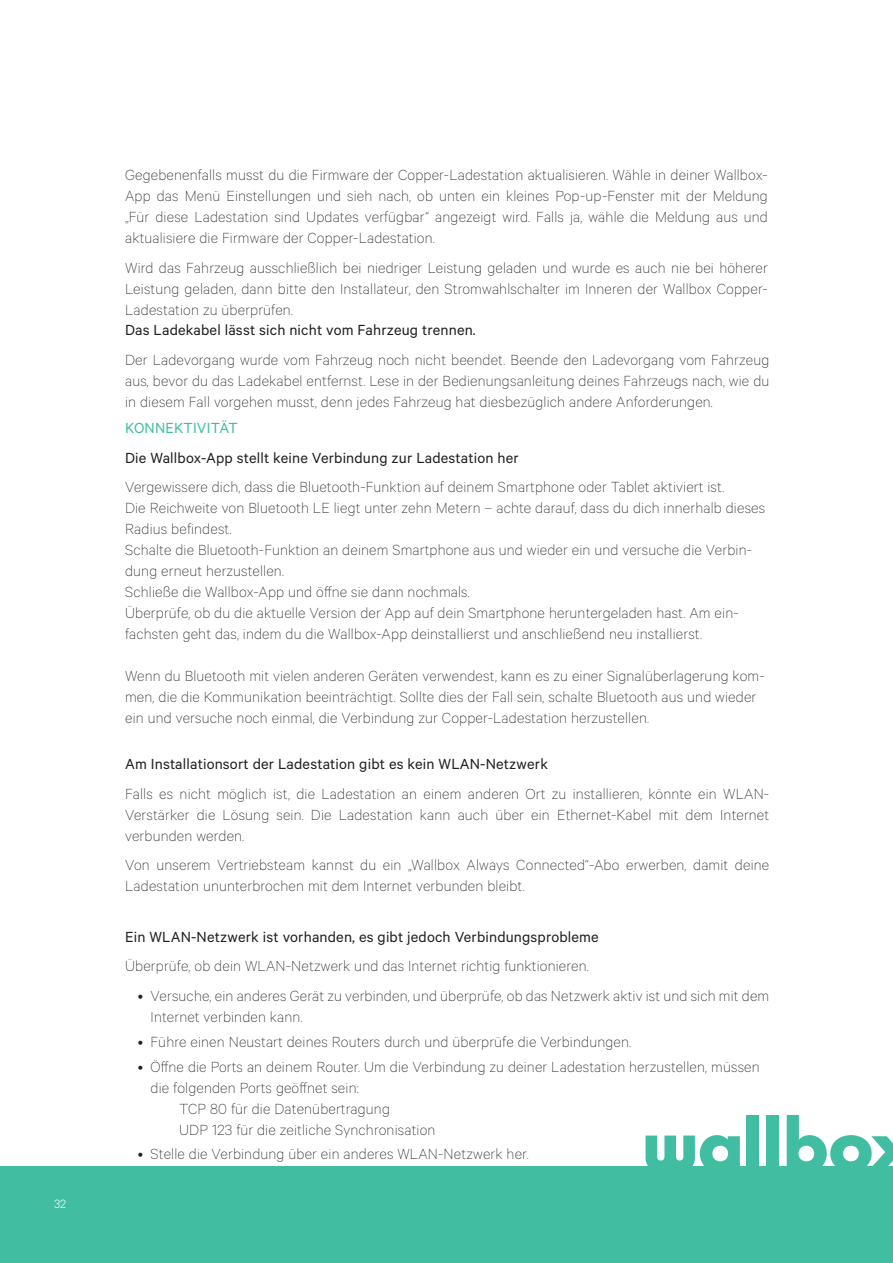
<style>
.page{position:relative;width:893px;height:1263px;background:#fff}
.page>*{position:absolute;margin:0;border:0;box-sizing:border-box;transform-origin:0 0}
.indice{font:100 16.5px/21px "Calibre";letter-spacing:.01em;color:#231f20}
.indice-2{font:16.5px "Calibre";letter-spacing:.01em;color:#231f20}
.titulos{font:16.5px "Calibre";letter-spacing:.01em;color:#231f20}
.titulos-2{font:16.5px "Calibre";letter-spacing:.01em;color:#41bea2}
.t1{font:300 13.5px "Calibre";color:#fff}
</style>
<div class="page">
<div style="left:0;top:1167px;width:893px;height:96px;background:#41bea2"></div>
<svg style="left:646px;top:1135px;width:94px;height:32px"></svg>
<div style="left:747px;top:1115px;width:12px;height:56px;background:#41bea2"></div>
<div style="left:767px;top:1115px;width:12px;height:56px;background:#41bea2"></div>
<svg style="left:787px;top:1115px;width:106px;height:52px"></svg>
<p class="t1" style="left:54px;top:1195px;width:14px">32</p>
<p class="indice" style="left:125px;top:164px;width:644px;text-align:justify">Gegebenenfalls musst du die Firmware der Copper-Ladestation aktualisieren. Wähle in deiner Wallbox-App das Menü Einstellungen und sieh nach, ob unten ein kleines Pop-up-Fenster mit der Meldung „Für diese Ladestation sind Updates verfügbar“ angezeigt wird. Falls ja, wähle die Meldung aus und aktualisiere die Firmware der Copper-Ladestation.</p>
<p class="indice" style="left:125px;top:256px;width:644px;text-align:justify">Wird das Fahrzeug ausschließlich bei niedriger Leistung geladen und wurde es auch nie bei höherer Leistung geladen, dann bitte den Installateur, den Stromwahlschalter im Inneren der Wallbox Copper-Ladestation zu überprüfen.</p>
<p class="indice-2" style="left:125px;top:321px;width:352px">Das Ladekabel lässt sich nicht vom Fahrzeug trennen.</p>
<p class="indice" style="left:125px;top:348px;width:646px;text-align:justify">Der Ladevorgang wurde vom Fahrzeug noch nicht beendet. Beende den Ladevorgang vom Fahrzeug aus, bevor du das Ladekabel entfernst. Lese in der Bedienungsanleitung deines Fahrzeugs nach, wie du in diesem Fall vorgehen musst, denn jedes Fahrzeug hat diesbezüglich andere Anforderungen.</p>
<p class="titulos-2" style="left:125px;top:418px;width:114px">KONNEKTIVITÄT</p>
<p class="indice-2" style="left:125px;top:448px;width:395px">Die Wallbox-App stellt keine Verbindung zur Ladestation her</p>
<p class="indice" style="left:125px;top:476px;width:601px">Vergewissere dich, dass die Bluetooth-Funktion auf deinem Smartphone oder Tablet aktiviert ist.</p>
<p class="indice" style="left:125px;top:497px;width:642px">Die Reichweite von Bluetooth LE liegt unter zehn Metern – achte darauf, dass du dich innerhalb dieses<br>Radius befindest.</p>
<p class="indice" style="left:125px;top:539px;width:628px">Schalte die Bluetooth-Funktion an deinem Smartphone aus und wieder ein und versuche die Verbin&shy;dung erneut herzustellen.</p>
<p class="indice" style="left:125px;top:581px;width:346px">Schließe die Wallbox-App und öffne sie dann nochmals.</p>
<p class="indice" style="left:125px;top:602px;width:615px">Überprüfe, ob du die aktuelle Version der App auf dein Smartphone heruntergeladen hast. Am ein&shy;fachsten geht das, indem du die Wallbox-App deinstallierst und anschließend neu installierst.</p>
<p class="indice" style="left:125px;top:665px;width:641px">Wenn du Bluetooth mit vielen anderen Geräten verwendest, kann es zu einer Signalüberlagerung kom&shy;men, die die Kommunikation beeinträchtigt. Sollte dies der Fall sein, schalte Bluetooth aus und wieder ein und versuche noch einmal, die Verbindung zur Copper-Ladestation herzustellen.</p>
<p class="titulos" style="left:125px;top:755px;width:424px">Am Installationsort der Ladestation gibt es kein WLAN-Netzwerk</p>
<p class="indice" style="left:125px;top:782px;width:646px;text-align:justify">Falls es nicht möglich ist, die Ladestation an einem anderen Ort zu installieren, könnte ein WLAN-Verstärker die Lösung sein. Die Ladestation kann auch über ein Ethernet-Kabel mit dem Internet verbunden werden.</p>
<p class="indice" style="left:125px;top:854px;width:646px">Von unserem Vertriebsteam kannst du ein „Wallbox Always Connected“-Abo erwerben, damit deine<br>Ladestation ununterbrochen mit dem Internet verbunden bleibt.</p>
<p class="indice-2" style="left:125px;top:927px;width:475px">Ein WLAN-Netzwerk ist vorhanden, es gibt jedoch Verbindungsprobleme</p>
<p class="indice" style="left:125px;top:955px;width:465px">Überprüfe, ob dein WLAN-Netzwerk und das Internet richtig funktionieren.</p>
<p class="indice" style="left:151px;top:984px;width:620px;text-indent:-13px">• Versuche, ein anderes Gerät zu verbinden, und überprüfe, ob das Netzwerk aktiv ist und sich mit dem<br>Internet verbinden kann.</p>
<p class="indice" style="left:138px;top:1030px;width:495px">• Führe einen Neustart deines Routers durch und überprüfe die Verbindungen.</p>
<p class="indice" style="left:138px;top:1055px;width:623px">• Öffne die Ports an deinem Router. Um die Verbindung zu deiner Ladestation herzustellen, müssen</p>
<p class="indice" style="left:151px;top:1076px;width:210px">die folgenden Ports geöffnet sein:</p>
<p class="indice" style="left:179px;top:1097px;width:212px">TCP 80 für die Datenübertragung</p>
<p class="indice" style="left:179px;top:1118px;width:258px">UDP 123 für die zeitliche Synchronisation</p>
<p class="indice" style="left:138px;top:1143px;width:392px">• Stelle die Verbindung über ein anderes WLAN-Netzwerk her.</p>
</div>
